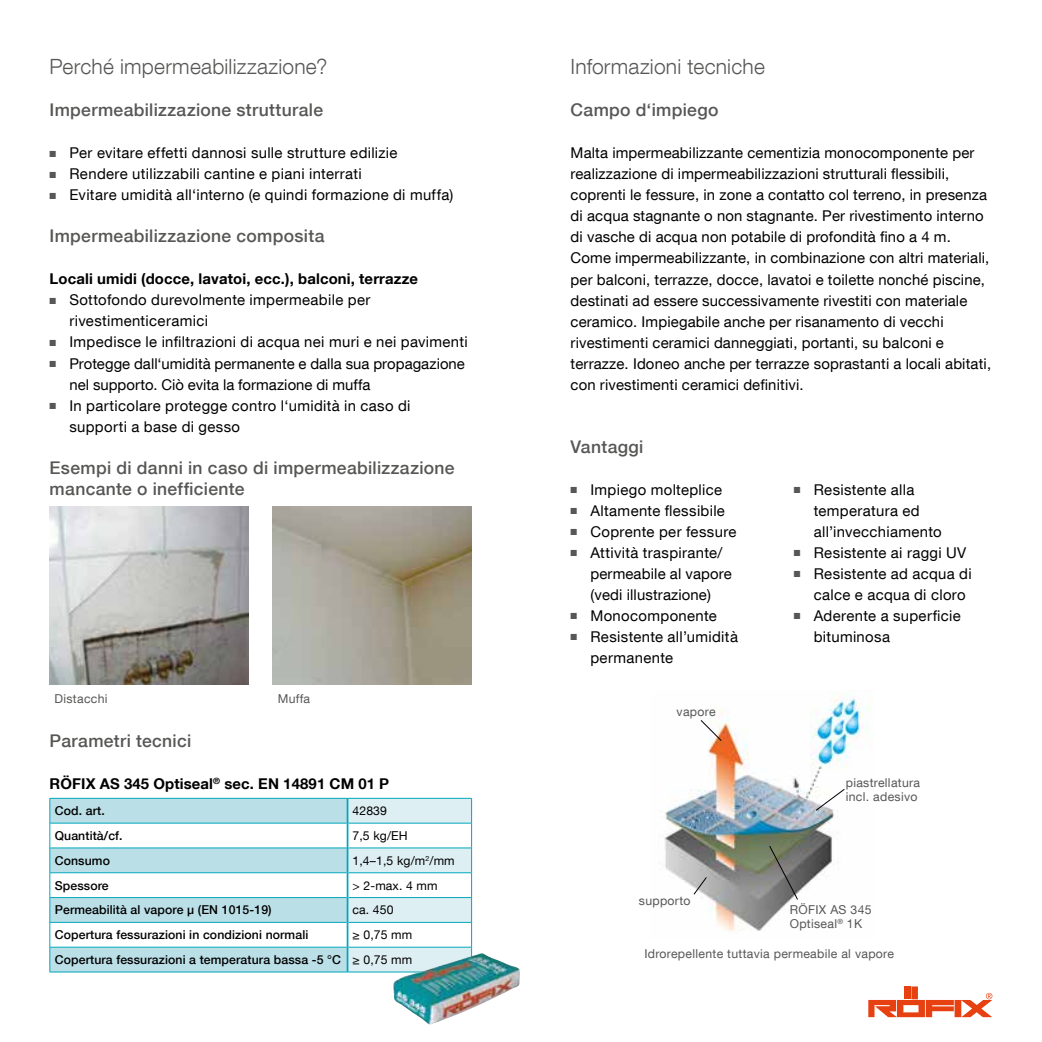
<style>
.page{position:relative;width:1042px;height:1042px;background:#fff}
.page>*{position:absolute;margin:0;border:0;box-sizing:border-box;transform-origin:0 0}
.t1{font:300 21px "Helvetica Neue LT Com";letter-spacing:.01em;color:#575756}
.t2{font:500 17.5px/21px "Helvetica Neue LT Com";letter-spacing:.02em;color:#575756}
.t3{font:14.88px/21px "Helvetica Neue LT Com";letter-spacing:.01em;color:#000}
.t4{font:700 14.88px "Helvetica Neue LT Com";letter-spacing:.01em;color:#000}
.t5{font:500 12.25px/24.8px "Helvetica Neue LT Com";letter-spacing:.01em;color:#000;text-align:right}
.t6{font:12.25px/14px "Helvetica Neue LT Com";letter-spacing:.025em;color:#575756}
.t7{font:12.25px "Helvetica Neue LT Com";letter-spacing:.01em;color:#000}
.s1{color:#575756}
.s2{font-weight:400}
</style>
<div class="page">
<img style="left:50px;top:506px;width:198px;height:178px">
<img style="left:273px;top:506px;width:198px;height:178px">
<img style="left:662px;top:690px;width:209px;height:241px">
<svg style="left:769px;top:845px;width:29px;height:55px;background:#73756e"></svg>
<svg style="left:693px;top:877px;width:14px;height:18px"></svg>
<svg style="left:815px;top:788px;width:30px;height:23px"></svg>
<svg style="left:700px;top:720px;width:22px;height:21px"></svg>
<div style="left:911px;top:986px;width:7px;height:13px;background:#e74011"></div>
<div style="left:904px;top:986px;width:6px;height:13px;background:#e74011"></div>
<svg style="left:868px;top:993px;width:124px;height:24px"></svg>
<div style="left:51px;top:799px;width:296px;height:172px;background:#bbdfe7"></div>
<svg style="left:51px;top:824px;width:296px;height:123px"></svg>
<hr style="left:50px;top:798px;width:297px;height:1px;background:#00a7bb">
<hr style="left:50px;top:823px;width:297px;height:1px;background:#00a7bb">
<hr style="left:50px;top:847px;width:297px;height:1px;background:#00a7bb">
<hr style="left:50px;top:872px;width:297px;height:1px;background:#00a7bb">
<hr style="left:50px;top:897px;width:297px;height:1px;background:#00a7bb">
<hr style="left:50px;top:922px;width:297px;height:1px;background:#00a7bb">
<hr style="left:50px;top:947px;width:297px;height:1px;background:#00a7bb">
<svg style="left:50px;top:798px;width:1px;height:173px"></svg>
<hr style="left:50px;top:971px;width:297px;height:1px;background:#00a7bb">
<svg style="left:347px;top:798px;width:125px;height:174px"></svg>
<img style="left:393px;top:953px;width:127px;height:72px">
<h1 class="t1" style="left:50px;top:54px;width:279px">Perché impermeabilizzazione?</h1>
<p class="t2" style="left:50px;top:99px;width:275px">Impermeabilizzazione strutturale</p>
<p class="t3" style="left:50px;top:142px;width:349px"><span class="s1">■</span> Per evitare effetti dannosi sulle strutture edilizie</p>
<p class="t3" style="left:50px;top:163px;width:314px"><span class="s1">■</span> Rendere utilizzabili cantine e piani interrati</p>
<p class="t3" style="left:50px;top:184px;width:405px"><span class="s1">■</span> Evitare umidità all‘interno (e quindi formazione di muffa)</p>
<p class="t2" style="left:50px;top:225px;width:276px">Impermeabilizzazione composita</p>
<p class="t4" style="left:50px;top:270px;width:370px">Locali umidi (docce, lavatoi, ecc.), balconi, terrazze</p>
<p class="t3" style="left:69px;top:289px;width:302px;text-indent:-20px"><span class="s1">■</span> Sottofondo durevolmente impermeabile per rivestimenticeramici</p>
<p class="t3" style="left:50px;top:331px;width:419px"><span class="s1">■</span> Impedisce le infiltrazioni di acqua nei muri e nei pavimenti</p>
<p class="t3" style="left:69px;top:352px;width:397px;text-indent:-20px"><span class="s1">■</span> Protegge dall‘umidità permanente e dalla sua propagazione nel supporto. Ciò evita la formazione di muffa</p>
<p class="t3" style="left:69px;top:394px;width:342px;text-indent:-20px"><span class="s1">■</span> In particolare protegge contro l‘umidità in caso di supporti a base di gesso</p>
<p class="t2" style="left:50px;top:456px;width:406px">Esempi di danni in caso di impermeabilizzazione mancante o inefficiente</p>
<p class="t6" style="left:55px;top:692px;width:55px">Distacchi</p>
<p class="t6" style="left:278px;top:692px;width:34px">Muffa</p>
<p class="t2" style="left:50px;top:729px;width:143px">Parametri tecnici</p>
<p class="t4" style="left:50px;top:774px;width:341px">RÖFIX AS 345 Optiseal<sup>®</sup> sec. EN 14891 CM 01 P</p>
<p class="t5" style="left:55px;top:798px;width:51px">Cod. art.</p>
<p class="t7" style="left:352px;top:803px;width:36px">42839</p>
<p class="t5" style="left:55px;top:823px;width:69px">Quantità/cf.</p>
<p class="t7" style="left:352px;top:828px;width:57px">7,5 kg/EH</p>
<p class="t5" style="left:55px;top:848px;width:57px">Consumo</p>
<p class="t7" style="left:352px;top:853px;width:104px">1,4–1,5 kg/m<sup>2</sup>/mm</p>
<p class="t5" style="left:55px;top:872px;width:55px">Spessore</p>
<p class="t7" style="left:352px;top:877px;width:87px">&gt; 2-max. 4 mm</p>
<p class="t5" style="left:55px;top:897px;width:218px">Permeabilità al vapore μ (EN 1015-19)</p>
<p class="t7" style="left:352px;top:902px;width:43px">ca. 450</p>
<p class="t5" style="left:55px;top:922px;width:255px">Copertura fessurazioni in condizioni normali</p>
<p class="t5" style="left:55px;top:922px;width:359px"><span class="s2">≥ 0,75 mm<br></span>Copertura fessurazioni a temperatura bassa -5 °C <span class="s2">≥ 0,75 mm</span></p>
<h1 class="t1" style="left:570px;top:54px;width:196px">Informazioni tecniche</h1>
<p class="t2" style="left:570px;top:99px;width:149px">Campo d‘impiego</p>
<p class="t3" style="left:570px;top:142px;width:422px">Malta impermeabilizzante cementizia monocomponente per realizzazione di impermeabilizzazioni strutturali flessibili, coprenti le fessure, in zone a contatto col terreno, in presenza di acqua stagnante o non stagnante. Per rivestimento interno di vasche di acqua non potabile di profondità fino a 4 m.<br>Come impermeabilizzante, in combinazione con altri materiali, per balconi, terrazze, docce, lavatoi e toilette nonché piscine, destinati ad essere successivamente rivestiti con materiale ceramico. Impiegabile anche per risanamento di vecchi rivestimenti ceramici danneggiati, portanti, su balconi e terrazze. Idoneo anche per terrazze soprastanti a locali abitati, con rivestimenti ceramici definitivi.</p>
<p class="t2" style="left:570px;top:435px;width:74px">Vantaggi</p>
<p class="t3" style="left:570px;top:478px;width:153px"><span class="s1">■</span> Impiego molteplice</p>
<p class="t3" style="left:570px;top:499px;width:156px"><span class="s1">■</span> Altamente flessibile</p>
<p class="t3" style="left:570px;top:520px;width:167px"><span class="s1">■</span> Coprente per fessure</p>
<p class="t3" style="left:590px;top:541px;width:143px;text-indent:-20px"><span class="s1">■</span> Attività traspirante/ permeabile al vapore (vedi illustrazione)</p>
<p class="t3" style="left:570px;top:604px;width:148px"><span class="s1">■</span> Monocomponente</p>
<p class="t3" style="left:590px;top:625px;width:149px;text-indent:-20px"><span class="s1">■</span> Resistente all’umidità permanente</p>
<p class="t6" style="left:676px;top:705px;width:40px">vapore</p>
<p class="t6" style="left:639px;top:894px;width:53px">supporto</p>
<p class="t3" style="left:814px;top:478px;width:129px;text-indent:-20px"><span class="s1">■</span> Resistente alla temperatura ed all’invecchiamento</p>
<p class="t3" style="left:794px;top:541px;width:174px"><span class="s1">■</span> Resistente ai raggi UV</p>
<p class="t3" style="left:814px;top:562px;width:159px;text-indent:-20px"><span class="s1">■</span> Resistente ad acqua di calce e acqua di cloro</p>
<p class="t3" style="left:814px;top:604px;width:149px;text-indent:-20px"><span class="s1">■</span> Aderente a superficie bituminosa</p>
<p class="t6" style="left:846px;top:775px;width:76px">piastrellatura incl. adesivo</p>
<p class="t6" style="left:790px;top:902px;width:83px">RÖFIX AS 345<br>Optiseal<sup>®</sup> 1K</p>
<p class="t6" style="left:644px;top:946px;width:251px">Idrorepellente tuttavia permeabile al vapore</p>
</div>
